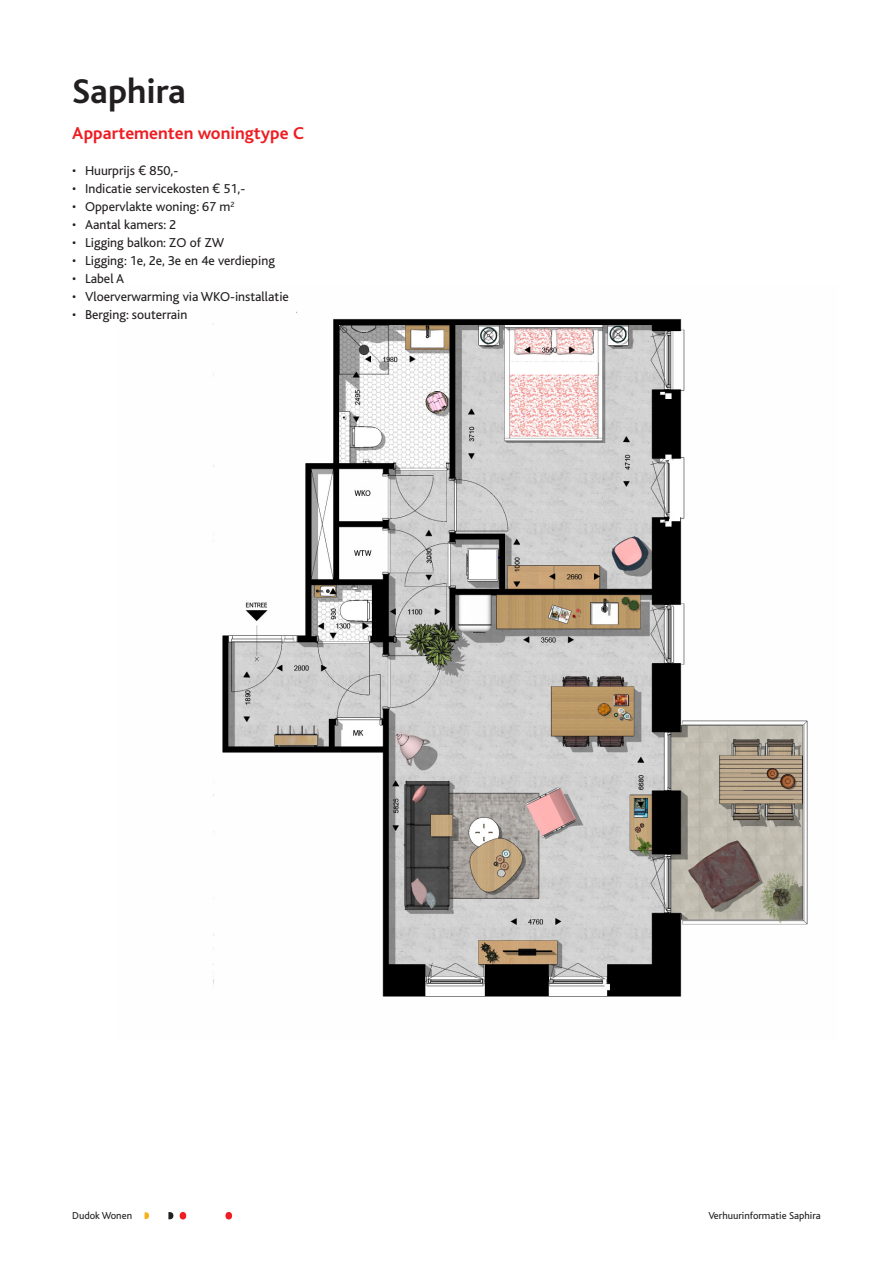
<style>
.page{position:relative;width:893px;height:1263px;background:#fff}
.page>*{position:absolute;margin:0;border:0;box-sizing:border-box;transform-origin:0 0}
.Bodytekst{font:700 36px "Bliss";color:#231f20}
.Tussenkopje{font:700 18px "Bliss";color:#ee1d23}
.Bodytekst-2{font:13.5px "Bliss";color:#231f20}
.Bodytekst-3{font:10.5px "Bliss";color:#231f20}
.Voetregel{font:10.5px "Bliss";color:#231f20}
.s1{font-family:"Akkurat WPP Pro"}
</style>
<div class="page">
<img style="left:213px;top:311px;width:595px;height:686px">
<div style="left:225px;top:1212px;width:7px;height:7px;background:#ee1d23;border-radius:50%"></div>
<svg style="left:145px;top:1212px;width:4px;height:7px"></svg>
<svg style="left:168px;top:1212px;width:5px;height:7px"></svg>
<div style="left:180px;top:1212px;width:6px;height:7px;background:#ee1d23;border-radius:50%"></div>
<p class="Bodytekst" style="left:72px;top:73px;width:115px">Saphira</p>
<p class="Tussenkopje" style="left:72px;top:124px;width:233px">Appartementen woningtype C</p>
<p class="Bodytekst-2" style="left:72px;top:164px;width:107px">• Huurprijs <span class="s1">€</span> 850,-</p>
<p class="Bodytekst-2" style="left:72px;top:182px;width:175px">• Indicatie servicekosten <span class="s1">€</span> 51,-</p>
<p class="Bodytekst-2" style="left:72px;top:200px;width:164px">• Oppervlakte woning: 67 m<sup>2</sup></p>
<p class="Bodytekst-2" style="left:72px;top:218px;width:105px">• Aantal kamers: 2</p>
<p class="Bodytekst-2" style="left:72px;top:236px;width:154px">• Ligging balkon: ZO of ZW</p>
<p class="Bodytekst-2" style="left:72px;top:254px;width:204px">• Ligging: 1e, 2e, 3e en 4e verdieping</p>
<p class="Bodytekst-2" style="left:72px;top:272px;width:53px">• Label A</p>
<p class="Bodytekst-2" style="left:72px;top:290px;width:218px">• Vloerverwarming via WKO-installatie</p>
<p class="Bodytekst-2" style="left:72px;top:308px;width:117px">• Berging: souterrain</p>
<p class="Voetregel" style="left:72px;top:1210px;width:61px">Dudok Wonen</p>
<p class="Bodytekst-3" style="left:708px;top:1210px;width:114px">Verhuurinformatie Saphira</p>
</div>
